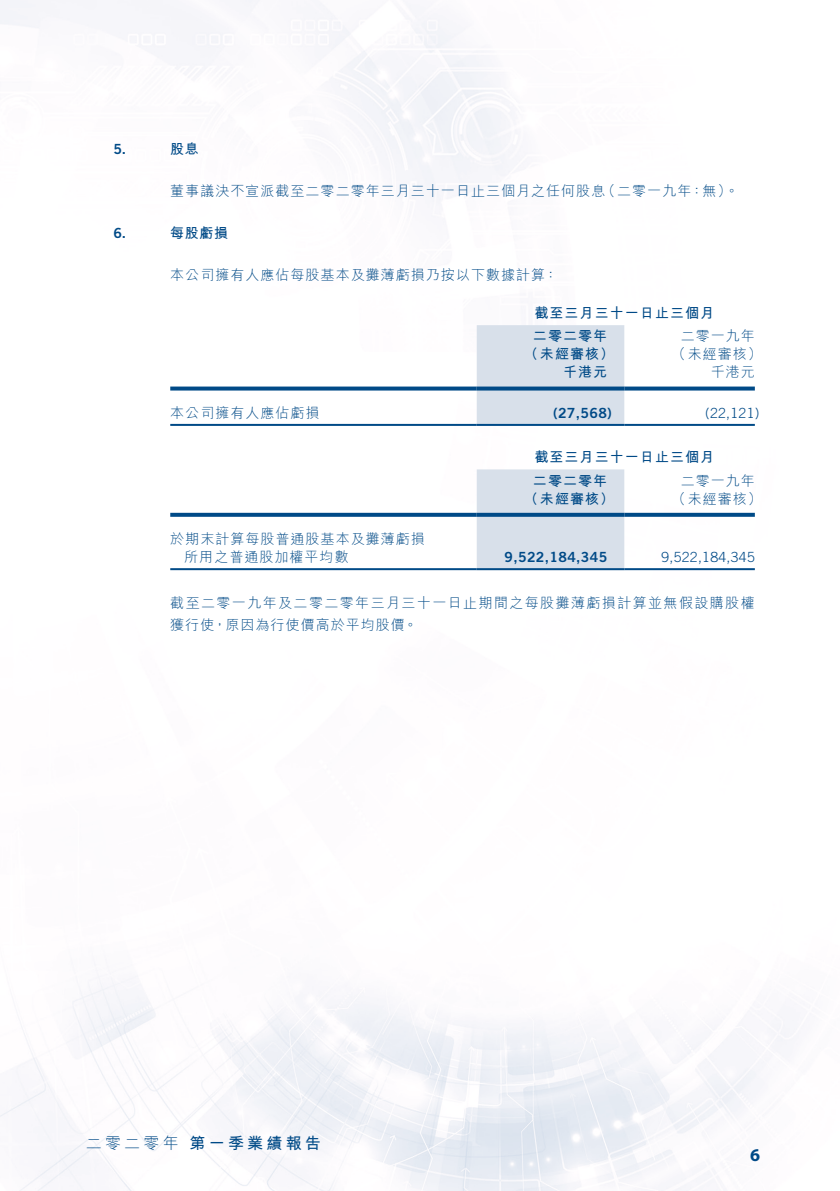
<style>
.page{position:relative;width:840px;height:1191px;background:#fff}
.page>*{position:absolute;margin:0;border:0;box-sizing:border-box;transform-origin:0 0}
.t1{font:700 18px "Myriad Pro";color:#004a87}
.t2{font:700 16px "M Hei HK";letter-spacing:.2em;color:#004a87}
.t3{font:300 16px "M Hei HK";letter-spacing:.2em;color:#004a87}
.t4{font:300 14px "M Hei HK";letter-spacing:.075em;color:#004a87}
.t5{font:700 14px "M Hei HK";letter-spacing:.075em;color:#004a87}
.t6{font:300 14px/22px "M Hei HK";letter-spacing:.1em;color:#004a87}
.t7{font:14px "Trade Gothic LT Std Bd 2";letter-spacing:.025em;color:#004a87}
.t8{font:300 14px "Trade Gothic LT Std";letter-spacing:.025em;color:#004a87}
</style>
<div class="page">
<img style="left:0;top:0;width:787px;height:1191px">
<div style="left:476px;top:325px;width:148px;height:99px;background:#d8e0ea"></div>
<svg style="left:170px;top:386px;width:306px;height:4px"></svg>
<svg style="left:476px;top:386px;width:148px;height:4px"></svg>
<svg style="left:624px;top:386px;width:130px;height:4px"></svg>
<hr style="left:170px;top:424px;width:306px;height:2px;background:#004a87">
<hr style="left:476px;top:424px;width:148px;height:2px;background:#004a87">
<hr style="left:624px;top:424px;width:130px;height:2px;background:#004a87">
<div style="left:476px;top:469px;width:148px;height:99px;background:#d8e0ea"></div>
<svg style="left:170px;top:513px;width:306px;height:4px"></svg>
<svg style="left:476px;top:513px;width:148px;height:4px"></svg>
<svg style="left:624px;top:513px;width:130px;height:4px"></svg>
<hr style="left:170px;top:568px;width:306px;height:2px;background:#004a87">
<hr style="left:476px;top:568px;width:148px;height:2px;background:#004a87">
<hr style="left:624px;top:568px;width:130px;height:2px;background:#004a87">
<p class="t7" style="left:113px;top:141px;width:14px">5.</p>
<p class="t7" style="left:113px;top:224px;width:14px">6.</p>
<p class="t5" style="left:170px;top:139px;width:30px">股息</p>
<p class="t4" style="left:601px;top:184px;width:139px">（二零一九年：無。(</p>
<p class="t4" style="left:170px;top:184px;width:436px">董事議決不宣派截至二零二零年三月三十一日止三個月之任何股息</p>
<p class="t5" style="left:170px;top:223px;width:59px">每股虧損</p>
<p class="t4" style="left:170px;top:267px;width:389px">本公司擁有人應佔每股基本及攤薄虧損乃按以下數據計算：</p>
<p class="t5" style="left:534px;top:302px;width:181px">截至三月三十一日止三個月</p>
<p class="t4" style="left:680px;top:329px;width:76px">二零一九年</p>
<p class="t5" style="left:532px;top:326px;width:76px">二零二零年</p>
<p class="t4" style="left:170px;top:406px;width:151px">本公司擁有人應佔虧損</p>
<p class="t4" style="left:170px;top:532px;width:256px">於期末計算每股普通股基本及攤薄虧損</p>
<p class="t5" style="left:524px;top:344px;width:91px">（未經審核）</p>
<p class="t4" style="left:671px;top:347px;width:91px">（未經審核(</p>
<p class="t5" style="left:562px;top:362px;width:46px">千港元</p>
<p class="t4" style="left:710px;top:365px;width:46px">千港元</p>
<p class="t7" style="left:552px;top:404px;width:60px">)27,568(</p>
<p class="t8" style="left:704px;top:405px;width:56px">)22,121(</p>
<p class="t5" style="left:534px;top:446px;width:181px">截至三月三十一日止三個月</p>
<p class="t4" style="left:680px;top:473px;width:76px">二零一九年</p>
<p class="t5" style="left:532px;top:470px;width:76px">二零二零年</p>
<p class="t5" style="left:524px;top:488px;width:91px">（未經審核）</p>
<p class="t4" style="left:671px;top:491px;width:91px">（未經審核(</p>
<p class="t4" style="left:184px;top:550px;width:166px">所用之普通股加權平均數</p>
<p class="t6" style="left:170px;top:592px;width:585px">截至二零一九年及二零二零年三月三十一日止期間之每股攤薄虧損計算並無假設購股權獲行使，原因為行使價高於平均股價。</p>
<p class="t8" style="left:661px;top:549px;width:95px">9,522,184,345</p>
<p class="t7" style="left:504px;top:549px;width:104px">9,522,184,345</p>
<p class="t3" style="left:86px;top:1134px;width:94px">二零二零年</p>
<p class="t2" style="left:189px;top:1131px;width:133px">第一季業績報告</p>
<p class="t1" style="left:749px;top:1143px;width:11px">6</p>
</div>
